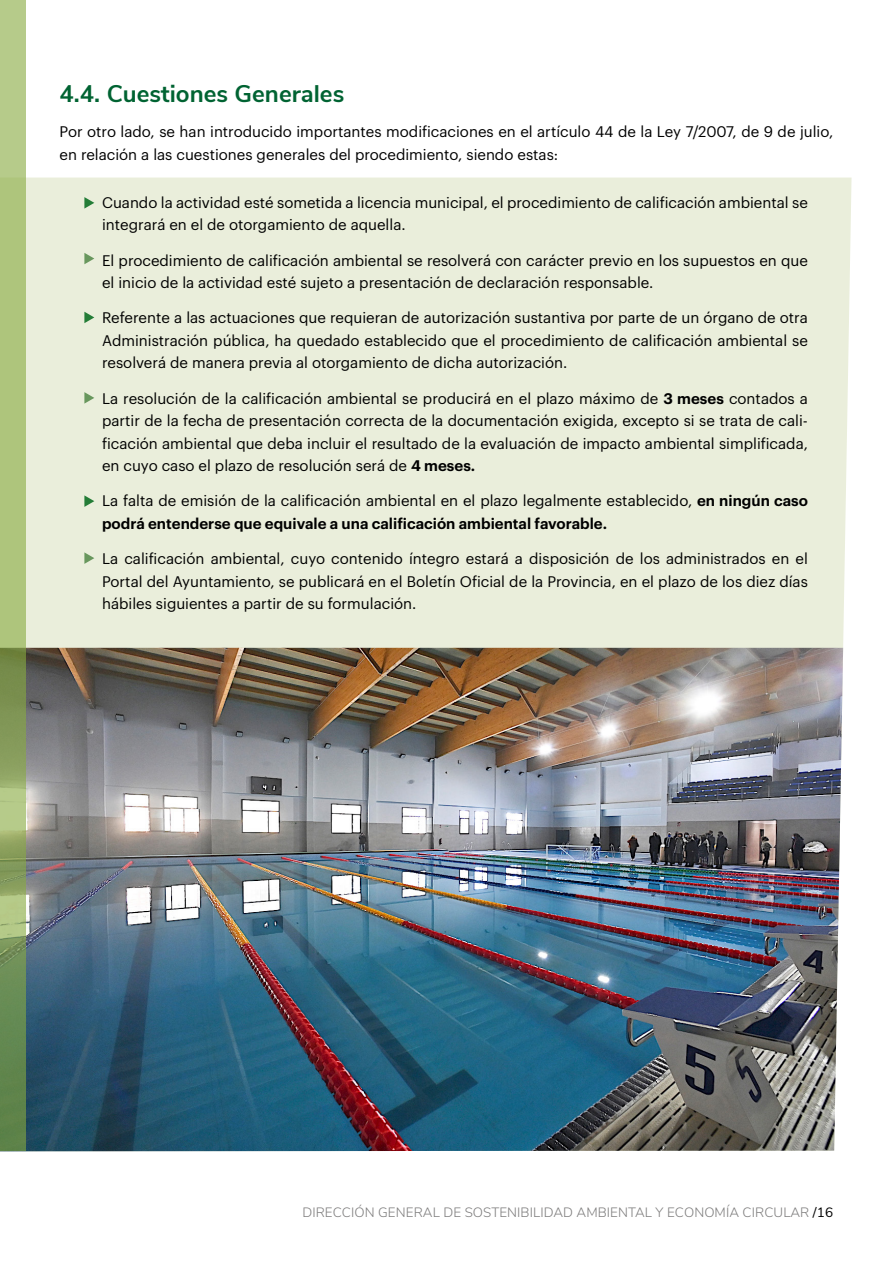
<style>
.page{position:relative;width:893px;height:1263px;background:#fff}
.page>*{position:absolute;margin:0;border:0;box-sizing:border-box;transform-origin:0 0}
.t1{font:700 24px "Nunito Sans";color:#006332}
.t2{font:15px/22.5px "Graphik";color:#000}
.t3{font:600 15px/22.5px "Graphik";color:#000}
.t4{font:300 13.5px "Nunito Sans";letter-spacing:.005em;color:#7c7b7b}
.s1{font-weight:600}
.s2{font-weight:400}
.s3{font-weight:400;color:#000}
</style>
<div class="page">
<div style="left:26px;top:178px;width:825px;height:473px;background:#eaeedb"></div>
<img style="left:26px;top:648px;width:817px;height:503px">
<svg style="left:0;top:0;width:26px;height:1151px;background:#9ab370"></svg>
<svg style="left:84px;top:197px;width:10px;height:12px"></svg>
<svg style="left:84px;top:312px;width:10px;height:11px"></svg>
<svg style="left:84px;top:495px;width:10px;height:12px"></svg>
<svg style="left:84px;top:253px;width:10px;height:11px"></svg>
<svg style="left:84px;top:392px;width:10px;height:12px"></svg>
<svg style="left:84px;top:552px;width:10px;height:12px"></svg>
<h1 class="t1" style="left:60px;top:76px;width:286px">4.4. Cuestiones Generales</h1>
<p class="t2" style="left:60px;top:119px;width:775px">Por otro lado, se han introducido importantes modificaciones en el artículo 44 de la Ley 7/2007, de 9 de julio, en relación a las cuestiones generales del procedimiento, siendo estas:</p>
<p class="t2" style="left:102px;top:190px;width:707px">Cuando la actividad esté sometida a licencia municipal, el procedimiento de calificación ambiental se integrará en el de otorgamiento de aquella.</p>
<p class="t2" style="left:102px;top:248px;width:707px">El procedimiento de calificación ambiental se resolverá con carácter previo en los supuestos en que el inicio de la actividad esté sujeto a presentación de declaración responsable.</p>
<p class="t2" style="left:102px;top:305px;width:707px;text-align:justify">Referente a las actuaciones que requieran de autorización sustantiva por parte de un órgano de otra Administración pública, ha quedado establecido que el procedimiento de calificación ambiental se resolverá de manera previa al otorgamiento de dicha autorización.</p>
<p class="t2" style="left:102px;top:386px;width:707px;text-align:justify">La resolución de la calificación ambiental se producirá en el plazo máximo de <span class="s1">3 meses</span> contados a partir de la fecha de presentación correcta de la documentación exigida, excepto si se trata de cali&shy;ficación ambiental que deba incluir el resultado de la evaluación de impacto ambiental simplificada, en cuyo caso el plazo de resolución será de <span class="s1">4 meses.</span></p>
<p class="t3" style="left:102px;top:488px;width:707px"><span class="s2">La falta de emisión de la calificación ambiental en el plazo legalmente establecido,</span> en ningún caso podrá entenderse que equivale a una calificación ambiental favorable.</p>
<p class="t2" style="left:102px;top:546px;width:707px;text-align:justify">La calificación ambiental, cuyo contenido íntegro estará a disposición de los administrados en el Portal del Ayuntamiento, se publicará en el Boletín Oficial de la Provincia, en el plazo de los diez días hábiles siguientes a partir de su formulación.</p>
<p class="t4" style="left:302px;top:1202px;width:532px">DIRECCIÓN GENERAL DE SOSTENIBILIDAD AMBIENTAL Y ECONOMÍA CIRCULAR <span class="s3">/16</span></p>
</div>
